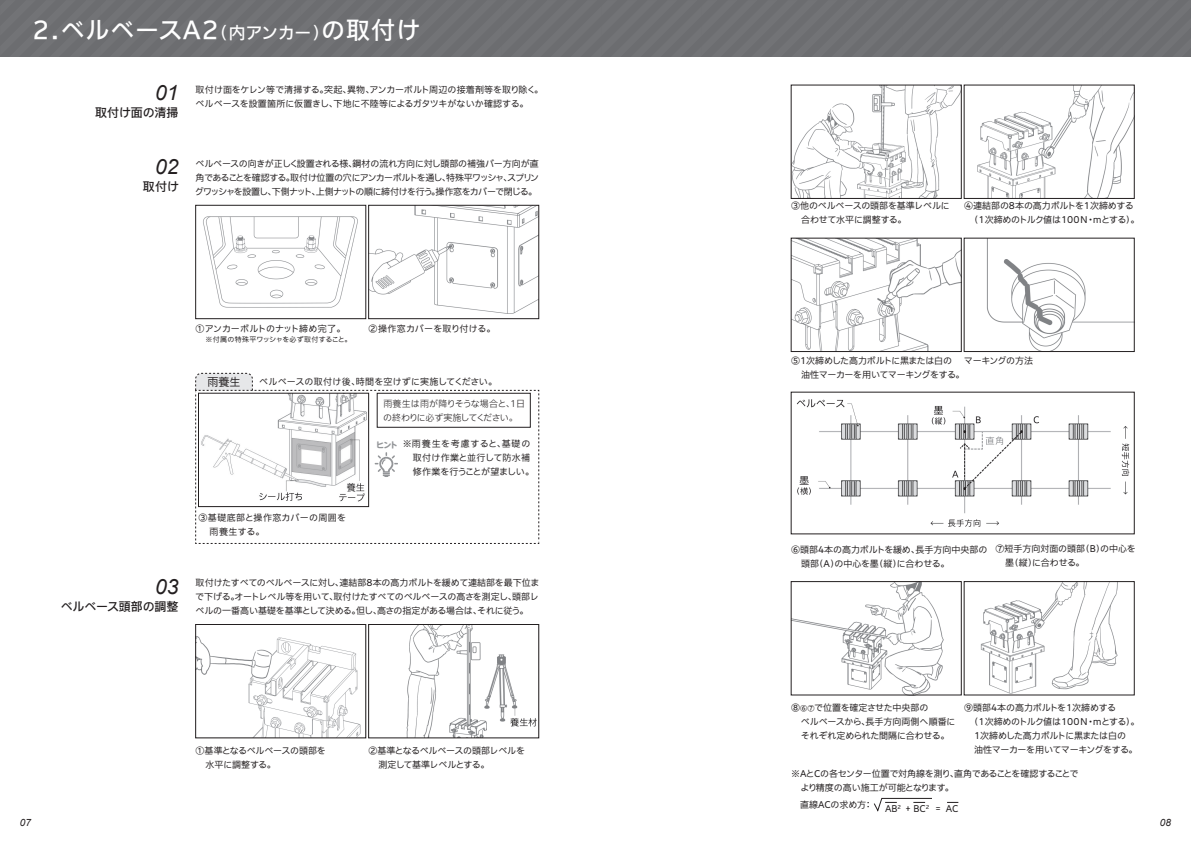
<style>
.page{position:relative;width:1191px;height:842px;background:#fff}
.page>*{position:absolute;margin:0;border:0;box-sizing:border-box;transform-origin:0 0}
.t1{font:500 24px "Iwa UCDA Goth Std";letter-spacing:.04em;color:#fff}
.t2{font:italic 21px "Arial";color:#231f20}
.t3{font:500 12px "Iwa UCDA Goth Std";letter-spacing:-.01em;color:#231f20}
.t4{font:100 11px "Iwa UCDA Goth Std";color:#231f20}
.t5{font:italic 10px "Arial";color:#231f20}
.t6{font:100 9px/14px "Iwa UCDA Goth Std";letter-spacing:-.02em;color:#231f20}
.t7{font:100 9px/14px "Iwa UCDA Goth Std";color:#231f20}
.t8{font:100 9px/14px "Iwa UCDA Goth Std";letter-spacing:.02em;color:#231f20}
.t9{font:100 9px/14px "Iwa UCDA Goth Std";letter-spacing:-.04em;color:#231f20}
.t10{font:300 9px/14px "Iwa UCDA Goth Std";letter-spacing:-.03em;color:#231f20}
.t11{font:100 9px "Iwa UCDA Goth Std";letter-spacing:.01em;color:#231f20}
.t12{font:100 9px/14px "Iwa UCDA Goth Std";letter-spacing:.04em;color:#231f20}
.t13{font:700 8.1px "UD Shin M Go Pro";color:#939598}
.t14{font:100 7px "Iwa UCDA Goth Std";letter-spacing:.035em;color:#231f20}
.s1{font-size:16.8px}
.s2{font-size:7.2px}
</style>
<div class="page">
<div style="left:0;top:0;width:1191px;height:57px;background:#6c6d70"></div>
<img style="left:203px;top:216px;width:155px;height:92px">
<div style="left:195px;top:205px;width:171px;height:114px;border:1px solid #231f20"></div>
<img style="left:370px;top:207px;width:167px;height:107px">
<div style="left:368px;top:205px;width:171px;height:114px;border:1px solid #231f20"></div>
<img style="left:793px;top:87px;width:166px;height:110px">
<div style="left:791px;top:85px;width:170px;height:114px;border:1px solid #231f20"></div>
<img style="left:977px;top:87px;width:155px;height:110px">
<div style="left:964px;top:85px;width:170px;height:114px;border:1px solid #231f20"></div>
<img style="left:793px;top:240px;width:166px;height:110px">
<div style="left:791px;top:238px;width:170px;height:114px;border:1px solid #231f20"></div>
<img style="left:986px;top:240px;width:146px;height:110px">
<div style="left:964px;top:238px;width:170px;height:114px;border:1px solid #231f20"></div>
<img style="left:793px;top:583px;width:151px;height:110px">
<div style="left:791px;top:581px;width:170px;height:114px;border:1px solid #231f20"></div>
<img style="left:980px;top:583px;width:138px;height:110px">
<div style="left:964px;top:581px;width:170px;height:114px;border:1px solid #231f20"></div>
<img style="left:197px;top:636px;width:164px;height:100px">
<div style="left:195px;top:624px;width:171px;height:114px;border:1px solid #231f20"></div>
<img style="left:406px;top:626px;width:131px;height:110px">
<div style="left:368px;top:624px;width:171px;height:114px;border:1px solid #231f20"></div>
<svg style="left:873px;top:798px;width:59px;height:14px"></svg>
<svg style="left:195px;top:373px;width:344px;height:171px"></svg>
<img style="left:797px;top:399px;width:333px;height:128px">
<h1 class="t1" style="left:33px;top:13px;width:389px">2.ベルベースA2<span class="s1">（内アンカー）</span>の取付け</h1>
<h2 class="t2" style="left:155px;top:79px;width:25px">01</h2>
<h3 class="t3" style="left:95px;top:104px;width:85px">取付け面の清掃</h3>
<p class="t7" style="left:196px;top:82px;width:349px">取付け面をケレン等で清掃する。突起、異物、アンカーボルト周辺の接着剤等を取り除く。ベルベースを設置箇所に仮置きし、下地に不陸等によるガタツキがないか確認する。</p>
<h2 class="t2" style="left:155px;top:153px;width:25px">02</h2>
<h3 class="t3" style="left:143px;top:178px;width:37px">取付け</h3>
<p class="t6" style="left:195px;top:156px;width:346px;text-align:justify">ベルベースの向きが正しく設置される様、鋼材の流れ方向に対し頭部の補強バー方向が直角であることを確認する。取付け位置の穴にアンカーボルトを通し、特殊平ワッシャ、スプリングワッシャを設置し、下側ナット、上側ナットの順に締付けを行う。操作窓をカバーで閉じる。</p>
<p class="t6" style="left:801px;top:198px;width:150px;text-indent:-10px">③他のベルベースの頭部を基準レベルに合わせて水平に調整する。</p>
<p class="t6" style="left:969px;top:198px;width:171px;text-indent:-5px">④連結部の8本の高力ボルトを1次締めする（1次締めのトルク値は100Ｎ・ｍとする）。</p>
<p class="t6" style="left:196px;top:321px;width:151px">①アンカーボルトのナット締め完了。</p>
<p class="t8" style="left:368px;top:321px;width:128px">②操作窓カバーを取り付ける。</p>
<p class="t14" style="left:206px;top:334px;width:148px">※付属の特殊平ワッシャを必ず取付すること。</p>
<p class="t4" style="left:207px;top:374px;width:34px">雨養生</p>
<p class="t11" style="left:259px;top:375px;width:239px">ベルベースの取付け後、時間を空けずに実施してください。</p>
<p class="t6" style="left:801px;top:353px;width:165px;text-indent:-10px">⑤1次締めした高力ボルトに黒または白の<br>油性マーカーを用いてマーキングをする。</p>
<p class="t6" style="left:964px;top:353px;width:71px">マーキングの方法</p>
<p class="t10" style="left:383px;top:396px;width:143px">雨養生は雨が降りそうな場合と、1日の終わりに必ず実施してください。</p>
<p class="t8" style="left:413px;top:436px;width:123px;text-indent:-10px">※雨養生を考慮すると、基礎の取付け作業と並行して防水補修作業を行うことが望ましい。</p>
<p class="t13" style="left:376px;top:438px;width:23px">ヒント</p>
<p class="t12" style="left:210px;top:509px;width:138px;text-indent:-11px">③基礎底部と操作窓カバーの周囲を雨養生する。</p>
<p class="t6" style="left:801px;top:541px;width:188px;text-indent:-10px">⑥頭部4本の高力ボルトを緩め、長手方向中央部の頭部（A）の中心を墨（縦）に合わせる。</p>
<p class="t7" style="left:1005px;top:541px;width:132px;text-indent:-10px">⑦短手方向対面の頭部（B）の中心を墨（縦）に合わせる。</p>
<h2 class="t2" style="left:155px;top:573px;width:25px">03</h2>
<h3 class="t3" style="left:61px;top:598px;width:119px">ベルベース頭部の調整</h3>
<p class="t6" style="left:195px;top:575px;width:346px;text-align:justify">取付けたすべてのベルベースに対し、連結部8本の高力ボルトを緩めて連結部を最下位まで下げる。オートレベル等を用いて、取付けたすべてのベルベースの高さを測定し、頭部レベルの一番高い基礎を基準として決める。但し、高さの指定がある場合は、それに従う。</p>
<p class="t6" style="left:206px;top:743px;width:122px;text-indent:-10px">①基準となるベルベースの頭部を水平に調整する。</p>
<p class="t6" style="left:378px;top:743px;width:148px;text-indent:-10px">②基準となるベルベースの頭部レベルを測定して基準レベルとする。</p>
<p class="t6" style="left:801px;top:700px;width:156px;text-indent:-10px">⑧<span class="s2">⑥⑦</span>で位置を確定させた中央部の<br>ベルベースから、長手方向両側へ順番にそれぞれ定められた間隔に合わせる。</p>
<p class="t6" style="left:964px;top:700px;width:153px">⑨頭部4本の高力ボルトを1次締めする</p>
<p class="t6" style="left:969px;top:714px;width:171px">（1次締めのトルク値は100Ｎ・ｍとする）。</p>
<p class="t6" style="left:974px;top:728px;width:154px">1次締めした高力ボルトに黒または白の</p>
<p class="t6" style="left:974px;top:742px;width:165px">油性マーカーを用いてマーキングをする。</p>
<p class="t9" style="left:800px;top:766px;width:279px;text-indent:-9px">※AとCの各センター位置で対角線を測り、直角であることを確認することでより精度の高い施工が可能となります。</p>
<p class="t6" style="left:791px;top:797px;width:83px">　直線ACの求め方：</p>
<p class="t6" style="left:885px;top:801px;width:75px">AB<sup>2</sup> + BC<sup>2</sup> = AC</p>
<p class="t5" style="left:20px;top:816px;width:13px">07</p>
<p class="t5" style="left:1159px;top:816px;width:13px">08</p>
</div>
